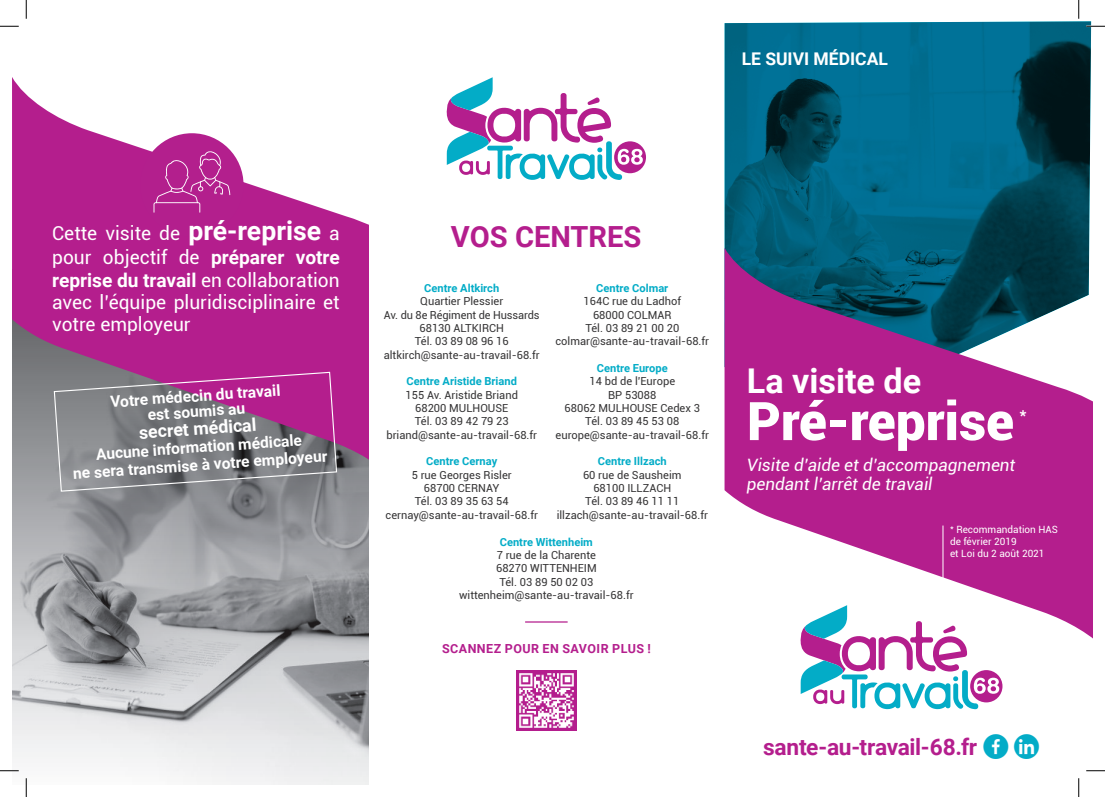
<style>
.page{position:relative;width:1105px;height:797px;background:#fff}
.page>*{position:absolute;margin:0;border:0;box-sizing:border-box;transform-origin:0 0}
.t1{font:900 53.25px "Roboto";color:#fff}
.t2{font:700 34.12px "Roboto";color:#fff}
.t3{font:700 29.12px "Roboto";color:#b41e8d}
.t4{font:700 22.75px "Roboto";letter-spacing:-.015em;color:#b41e8d}
.t5{font:19.12px/22.4px "Roboto";color:#fff}
.t6{font:18.5px "Roboto";color:#fff}
.t7{font:700 17.75px "Roboto";color:#fff}
.t8{font:700 17.5px "Roboto";color:#fff}
.t9{font:italic 17.12px/18.5px "Roboto";color:#fff}
.t10{font:700 15.62px/15.6px "Roboto";color:#fff;text-align:center}
.t11{font:700 12.5px "Roboto";letter-spacing:.035em;color:#b41e8d}
.t12{font:11.12px/13.4px "Roboto";color:#363536;text-align:center}
.t13{font:700 11.12px "Roboto";color:#03acc7}
.t14{font:10px/12px "Roboto";color:#fff}
.s1{font-weight:700;font-size:26.62px}
.s2{font-weight:700}
</style>
<div class="page">
<img style="left:12px;top:534px;width:357px;height:251px">
<svg style="left:12px;top:77px;width:357px;height:457px;fill:#b41e8d"></svg>
<img style="left:724px;top:21px;width:367px;height:227px">
<svg style="left:724px;top:248px;width:369px;height:448px;fill:#b41e8d"></svg>
<hr style="left:943px;top:525px;width:1px;height:63px;background:#fff">
<svg style="left:614px;top:141px;width:32px;height:32px"></svg>
<svg style="left:446px;top:77px;width:197px;height:103px"></svg>
<hr style="left:525px;top:621px;width:43px;height:1px;background:#b41e8d">
<svg style="left:970px;top:670px;width:32px;height:32px"></svg>
<svg style="left:800px;top:605px;width:199px;height:104px"></svg>
<div style="left:140px;top:133px;width:104px;height:103px;background:#b31f8d;border-radius:50%"></div>
<svg style="left:154px;top:151px;width:76px;height:62px"></svg>
<svg style="left:53px;top:371px;width:285px;height:121px;background:#896a85"></svg>
<img style="left:516px;top:670px;width:60px;height:60px">
<svg style="left:0;top:25px;width:19px;height:2px"></svg>
<svg style="left:1086px;top:25px;width:19px;height:2px"></svg>
<svg style="left:0;top:770px;width:19px;height:1px"></svg>
<svg style="left:1086px;top:770px;width:19px;height:1px"></svg>
<svg style="left:25px;top:0;width:2px;height:19px"></svg>
<svg style="left:25px;top:778px;width:2px;height:19px"></svg>
<svg style="left:1078px;top:0;width:1px;height:19px"></svg>
<svg style="left:1078px;top:778px;width:1px;height:19px"></svg>
<h3 class="t8" style="left:742px;top:51px;width:148px">LE SUIVI MÉDICAL</h3>
<h3 class="t5" style="left:52px;top:222px;width:289px;line-height:24.5px">Cette visite de <span class="s1">pré-reprise</span> a pour objectif de <span class="s2">préparer votre</span></h3>
<h3 class="t5" style="left:52px;top:270px;width:289px;text-align:justify"><span class="s2">reprise du travail</span> en collaboration avec l’équipe pluridisciplinaire et votre employeur</h3>
<h3 class="t10" style="left:110px;top:395px;width:172px;rotate:-4deg">Votre médecin du travail est soumis au</h3>
<h3 class="t7" style="left:138px;top:425px;width:119px;rotate:-4deg">secret médical</h3>
<h3 class="t10" style="left:71px;top:448px;width:256px;line-height:17.8px;rotate:-4deg">Aucune information médicale<br>ne sera transmise à votre employeur</h3>
<h3 class="t3" style="left:451px;top:224px;width:192px">VOS CENTRES</h3>
<p class="t13" style="left:424px;top:283px;width:76px">Centre Altkirch</p>
<p class="t12" style="left:384px;top:295px;width:158px">Quartier Plessier<br>Av. du 8e Régiment de Hussards<br>68130 ALTKIRCH<br>Tél. 03 89 08 96 16 altkirch@sante-au-travail-68.fr</p>
<p class="t13" style="left:407px;top:376px;width:112px">Centre Aristide Briand</p>
<p class="t12" style="left:386px;top:389px;width:152px">155 Av. Aristide Briand<br>68200 MULHOUSE<br>Tél. 03 89 42 79 23 briand@sante-au-travail-68.fr</p>
<p class="t13" style="left:426px;top:456px;width:72px">Centre Cernay</p>
<p class="t12" style="left:386px;top:469px;width:154px">5 rue Georges Risler<br>68700 CERNAY<br>Tél. 03 89 35 63 54 cernay@sante-au-travail-68.fr</p>
<p class="t13" style="left:596px;top:283px;width:74px">Centre Colmar</p>
<p class="t12" style="left:555px;top:295px;width:155px">164C rue du Ladhof<br>68000 COLMAR<br>Tél. 03 89 21 00 20 colmar@sante-au-travail-68.fr</p>
<p class="t13" style="left:597px;top:363px;width:72px">Centre Europe</p>
<p class="t12" style="left:556px;top:375px;width:155px">14 bd de l’Europe<br>BP 53088<br>68062 MULHOUSE Cedex 3<br>Tél. 03 89 45 53 08 europe@sante-au-travail-68.fr</p>
<p class="t13" style="left:598px;top:456px;width:70px">Centre Illzach</p>
<p class="t12" style="left:557px;top:469px;width:153px">60 rue de Sausheim<br>68100 ILLZACH<br>Tél. 03 89 46 11 11 illzach@sante-au-travail-68.fr</p>
<p class="t13" style="left:500px;top:537px;width:95px">Centre Wittenheim</p>
<p class="t12" style="left:459px;top:549px;width:176px">7 rue de la Charente<br>68270 WITTENHEIM<br>Tél. 03 89 50 02 03 wittenheim@sante-au-travail-68.fr</p>
<p class="t11" style="left:442px;top:642px;width:210px">SCANNEZ POUR EN SAVOIR PLUS !</p>
<h2 class="t2" style="left:747px;top:365px;width:176px">La visite de</h2>
<h1 class="t1" style="left:747px;top:399px;width:269px">Pré-reprise</h1>
<h3 class="t6" style="left:1019px;top:406px;width:9px">*</h3>
<h3 class="t9" style="left:747px;top:457px;width:270px">Visite d’aide et d’accompagnement pendant l’arrêt de travail</h3>
<p class="t14" style="left:950px;top:524px;width:109px"><sup>*</sup> Recommandation HAS de février 2019<br>et Loi du 2 août 2021</p>
<h3 class="t4" style="left:763px;top:737px;width:278px">sante-au-travail-68.fr <sub>G</sub> <sub>k</sub></h3>
</div>
